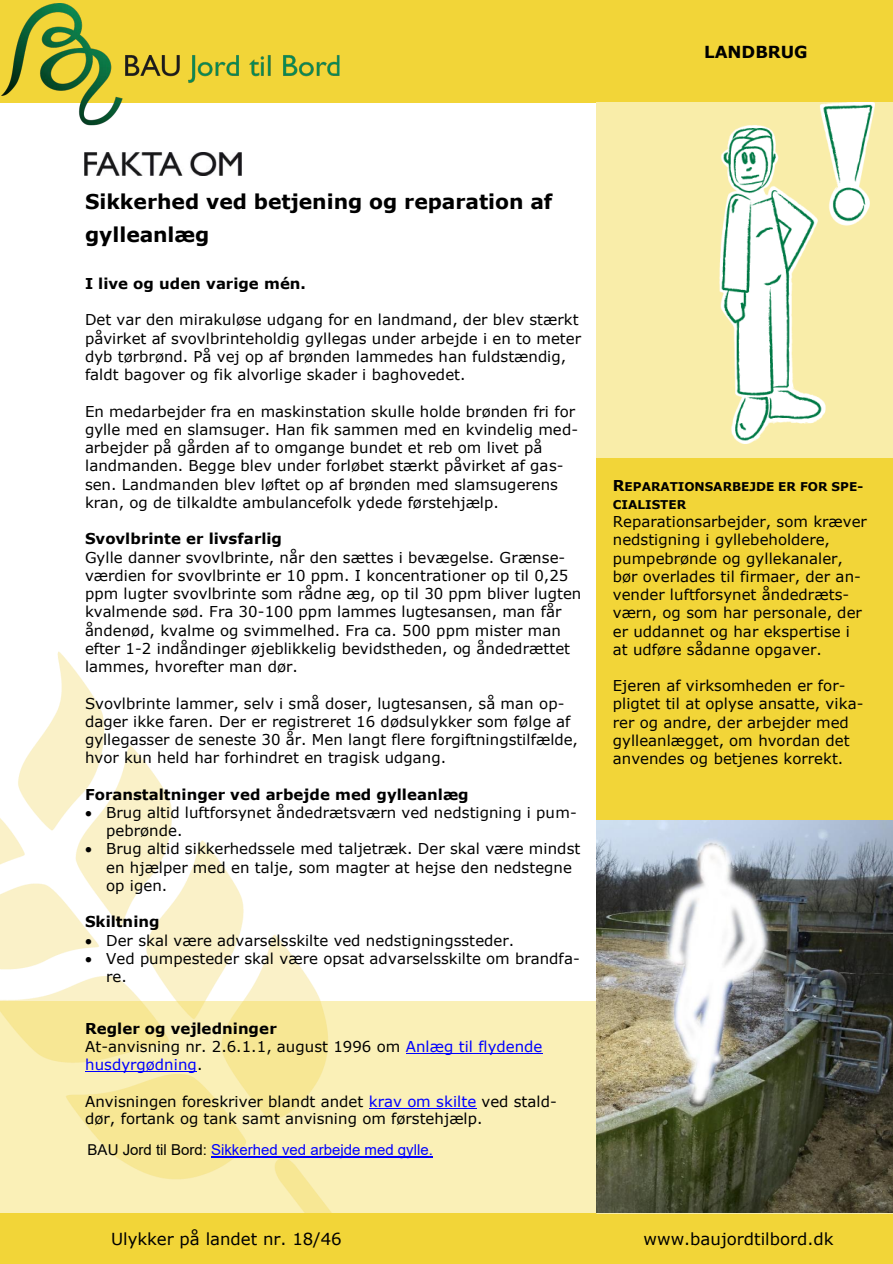
<style>
.page{position:relative;width:893px;height:1264px;background:#fff}
.page>*{position:absolute;margin:0;border:0;box-sizing:border-box;transform-origin:0 0}
.t1{font:700 20.4px/33px "Verdana";color:#000}
.t2{font:16.5px "Verdana";color:#000}
.t3{font:700 16.5px "Verdana";color:#000}
.t4{font:15px/18.1px "Verdana";color:#000}
.t5{font:700 15px "Verdana";color:#000}
.t6{font:15px "Arial";color:#00f}
.t7{font:700 12px/18.1px "Verdana";color:#000}
.s1{color:#00f}
.s2{color:#000}
.s3{font-size:15px}
</style>
<div class="page">
<div style="left:0;top:0;width:892px;height:102px;background:#f2d538"></div>
<img style="left:0;top:651px;width:320px;height:349px">
<div style="left:0;top:1212px;width:892px;height:51px;background:#f2d538"></div>
<div style="left:596px;top:102px;width:296px;height:1111px;background:#f9eda9"></div>
<img style="left:85px;top:152px;width:157px;height:23px">
<img style="left:719px;top:102px;width:156px;height:341px">
<div style="left:595px;top:458px;width:297px;height:362px;background:#f2d538"></div>
<div style="left:0;top:1000px;width:596px;height:212px;background:#f2d538;opacity:.36"></div>
<hr style="left:406px;top:1052px;width:136px;height:1px;background:#00f">
<hr style="left:85px;top:1070px;width:112px;height:1px;background:#00f">
<hr style="left:369px;top:1107px;width:107px;height:1px;background:#00f">
<img style="left:596px;top:820px;width:296px;height:391px">
<img style="left:1px;top:3px;width:364px;height:122px">
<hr style="left:211px;top:1156px;width:222px;height:1px;background:#00f">
<p class="t3" style="left:704px;top:42px;width:105px">LANDBRUG</p>
<p class="t1" style="left:85px;top:185px;width:469px">Sikkerhed ved betjening og reparation af gylleanlæg</p>
<p class="t5" style="left:85px;top:274px;width:222px">I live og uden varige mén.</p>
<p class="t4" style="left:85px;top:310px;width:498px">Det var den mirakuløse udgang for en landmand, der blev stærkt påvirket af svovlbrinteholdig gyllegas under arbejde i en to meter dyb tørbrønd. På vej op af brønden lammedes han fuldstændig, faldt bagover og fik alvorlige skader i baghovedet.</p>
<p class="t4" style="left:85px;top:401px;width:495px">En medarbejder fra en maskinstation skulle holde brønden fri for gylle med en slamsuger. Han fik sammen med en kvindelig med&shy;arbejder på gården af to omgange bundet et reb om livet på landmanden. Begge blev under forløbet stærkt påvirket af gas&shy;sen. Landmanden blev løftet op af brønden med slamsugerens kran, og de tilkaldte ambulancefolk ydede førstehjælp.</p>
<p class="t5" style="left:85px;top:529px;width:198px">Svovlbrinte er livsfarlig</p>
<p class="t4" style="left:85px;top:547px;width:498px">Gylle danner svovlbrinte, når den sættes i bevægelse. Grænse&shy;værdien for svovlbrinte er 10 ppm. I koncentrationer op til 0,25 ppm lugter svovlbrinte som rådne æg, op til 30 ppm bliver lugten kvalmende sød. Fra 30-100 ppm lammes lugtesansen, man får åndenød, kvalme og svimmelhed. Fra ca. 500 ppm mister man efter 1-2 indåndinger øjeblikkelig bevidstheden, og åndedrættet lammes, hvorefter man dør.</p>
<p class="t4" style="left:85px;top:693px;width:494px">Svovlbrinte lammer, selv i små doser, lugtesansen, så man op&shy;dager ikke faren. Der er registreret 16 dødsulykker som følge af gyllegasser de seneste 30 år. Men langt flere forgiftningstilfælde, hvor kun held har forhindret en tragisk udgang.</p>
<p class="t5" style="left:85px;top:784px;width:385px">Foranstaltninger ved arbejde med gylleanlæg</p>
<p class="t4" style="left:106px;top:802px;width:472px;text-indent:-21px">• Brug altid luftforsynet åndedrætsværn ved nedstigning i pum&shy;pebrønde.</p>
<p class="t4" style="left:106px;top:839px;width:475px;text-indent:-21px">• Brug altid sikkerhedssele med taljetræk. Der skal være mindst en hjælper med en talje, som magter at hejse den nedstegne op igen.</p>
<p class="t5" style="left:85px;top:912px;width:76px">Skiltning</p>
<p class="t4" style="left:85px;top:930px;width:431px">• Der skal være advarselsskilte ved nedstigningssteder.</p>
<p class="t4" style="left:106px;top:948px;width:475px;text-indent:-21px">• Ved pumpesteder skal være opsat advarselsskilte om brandfa&shy;re.</p>
<p class="t5" style="left:85px;top:1018px;width:193px">Regler og vejledninger</p>
<p class="t4" style="left:85px;top:1036px;width:459px">At-anvisning nr. 2.6.1.1, august 1996 om <span class="s1">Anlæg til flydende husdyrgødning</span>.</p>
<p class="t4" style="left:85px;top:1091px;width:473px">Anvisningen foreskriver blandt andet <span class="s1">krav om skilte</span> ved stald&shy;dør, fortank og tank samt anvisning om førstehjælp.</p>
<p class="t6" style="left:88px;top:1139px;width:347px"><span class="s2">BAU Jord til Bord:</span> Sikkerhed ved arbejde med gylle.</p>
<p class="t7" style="left:612px;top:476px;width:252px"><span class="s3">R</span>EPARATIONSARBEJDE ER FOR SPE-<br>CIALISTER</p>
<p class="t4" style="left:612px;top:512px;width:256px">Reparationsarbejder, som kræver nedstigning i gyllebeholdere, pumpebrønde og gyllekanaler, bør overlades til firmaer, der an&shy;vender luftforsynet åndedræts&shy;værn, og som har personale, der er uddannet og har ekspertise i at udføre sådanne opgaver.</p>
<p class="t4" style="left:612px;top:676px;width:252px">Ejeren af virksomheden er for&shy;pligtet til at oplyse ansatte, vika&shy;rer og andre, der arbejder med gylleanlægget, om hvordan det anvendes og betjenes korrekt.</p>
<p class="t2" style="left:111px;top:1227px;width:232px">Ulykker på landet nr. 18/46</p>
<p class="t2" style="left:643px;top:1227px;width:192px">www.baujordtilbord.dk</p>
</div>
